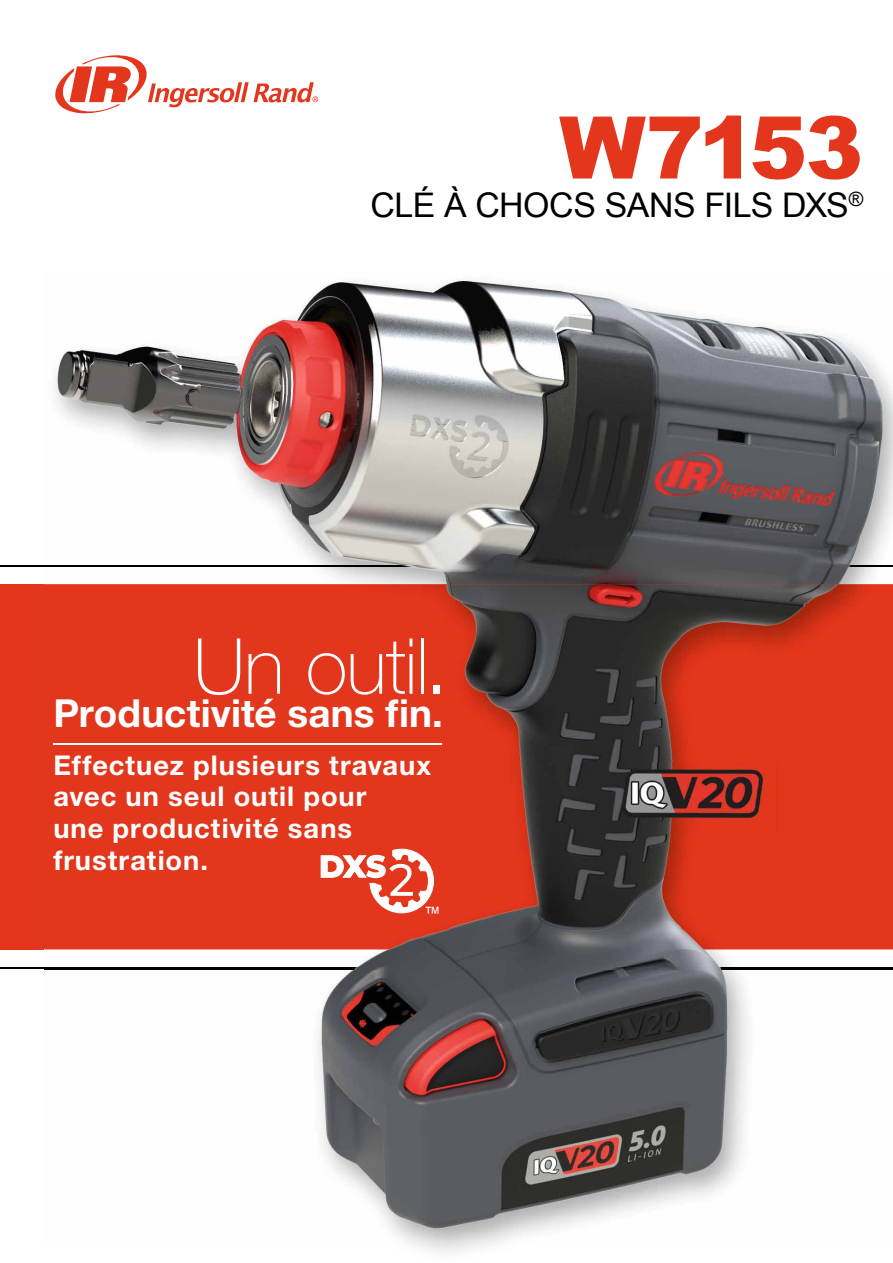
<style>
.page{position:relative;width:893px;height:1263px;background:#fff}
.page>*{position:absolute;margin:0;border:0;box-sizing:border-box;transform-origin:0 0}
.t1{font:900 86.55px "Arial";letter-spacing:-.04em;color:#e3361d}
.t2{font:100 77.25px "Helvetica Neue LT Pro";letter-spacing:-.015em;color:#fff}
.t3{font:700 38.7px "Helvetica Neue LT Pro";color:#fff}
.t4{font:33.9px "Arial";letter-spacing:-.015em;color:#000}
.t5{font:700 27.3px/31.8px "Helvetica Neue LT Pro";letter-spacing:.035em;color:#fff}
.t6{font:19.8px "Arial";color:#000}
.t7{font:16.95px "Arial";color:#fff}
.s1{font-weight:300}
</style>
<div class="page">
<hr style="left:0;top:565px;width:893px;height:2px;background:#000">
<div style="left:0;top:584px;width:893px;height:365px;background:#e3361d"></div>
<hr style="left:0;top:967px;width:893px;height:2px;background:#000">
<img style="left:54px;top:279px;width:839px;height:303px">
<img style="left:45px;top:582px;width:848px;height:661px">
<img style="left:54px;top:565px;width:839px;height:2px">
<img style="left:613px;top:762px;width:164px;height:72px">
<svg style="left:321px;top:849px;width:113px;height:64px"></svg>
<svg style="left:55px;top:55px;width:263px;height:59px"></svg>
<hr style="left:53px;top:743px;width:389px;height:2px;background:#fff">
<h1 class="t1" style="left:559px;top:85px;width:305px">W7153</h1>
<p class="t6" style="left:849px;top:186px;width:16px">®</p>
<p class="t4" style="left:371px;top:183px;width:480px">CLÉ À CHOCS SANS FILS DXS</p>
<h2 class="t2" style="left:193px;top:622px;width:255px">Un outil<span class="s1">.</span></h2>
<h3 class="t3" style="left:53px;top:689px;width:391px">Productivité sans fin.</h3>
<p class="t5" style="left:53px;top:748px;width:379px">Effectuez plusieurs travaux avec un seul outil pour<br>une productivité sans frustration.</p>
<p class="t7" style="left:424px;top:901px;width:19px">™</p>
</div>
